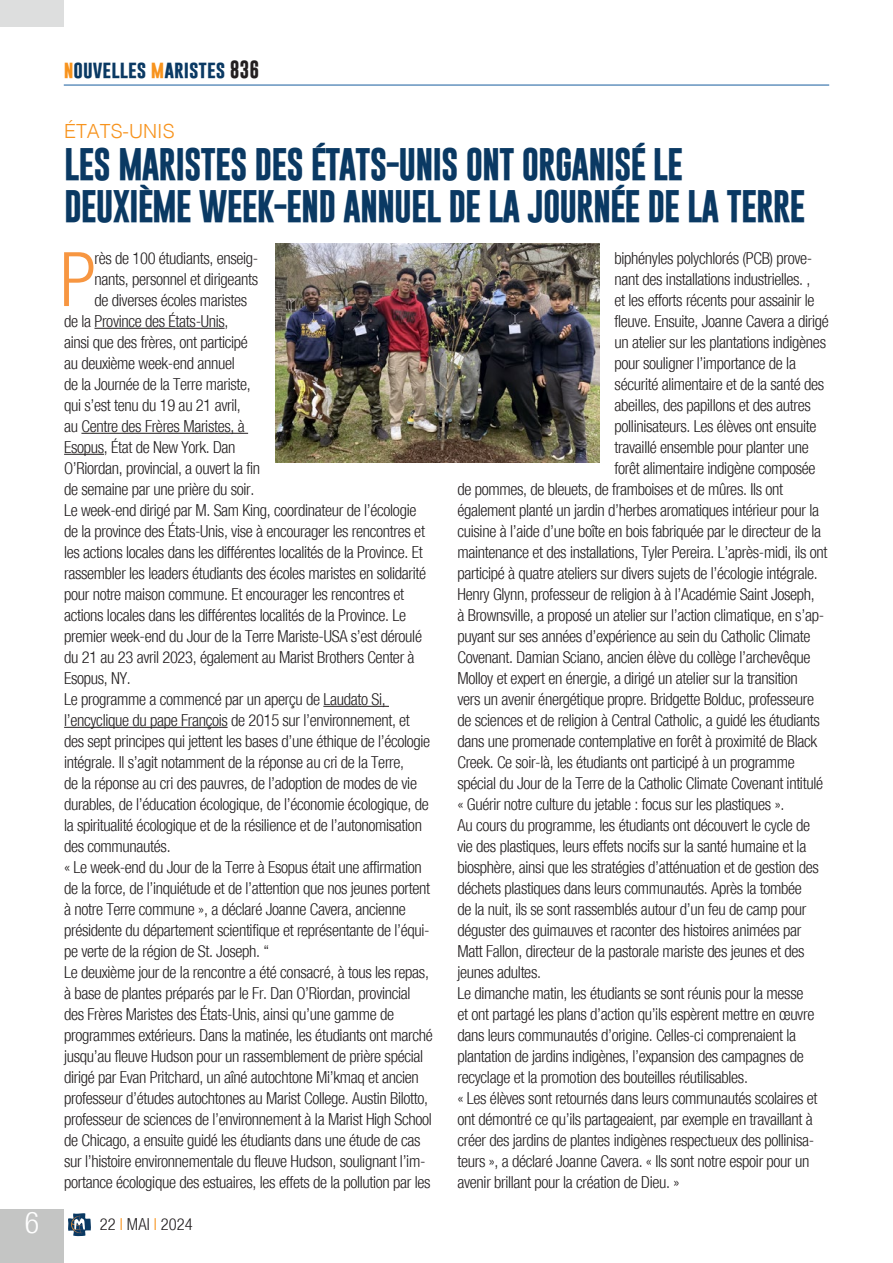
<style>
.page{position:relative;width:893px;height:1263px;background:#fff}
.page>*{position:absolute;margin:0;border:0;box-sizing:border-box;transform-origin:0 0}
.Testo_normal{font:300 condensed 75.3px "Helvetica Neue";color:#f79641}
.Titolo{font:700 33px "Gobold";letter-spacing:-.03em;color:#0a3963}
.t1{font:300 condensed 30px "Helvetica Neue";color:#fff}
.Titolo-2{font:300 19.5px "Helvetica";color:#f7931d}
.t2{font:700 18px "Gobold";color:#0a3963}
.Testo_normal-2{font:300 condensed 16.5px/21px "Helvetica Neue";letter-spacing:-.02em;color:#231f20}
.Testo_normal-3{font:300 condensed 16.5px "Helvetica Neue";color:#231f20}
.s1{color:#f7931d}
.s2{color:#231f20}
</style>
<div class="page">
<div style="left:0;top:1209px;width:64px;height:54px;background:#c4c5c4"></div>
<hr style="left:64px;top:85px;width:765px;height:1px;background:#175d9e">
<svg style="left:68px;top:1213px;width:23px;height:23px"></svg>
<div style="left:0;top:0;width:64px;height:27px;background:#dddede"></div>
<hr style="left:94px;top:328px;width:131px;height:1px;background:#231f20">
<hr style="left:81px;top:433px;width:167px;height:1px;background:#231f20">
<hr style="left:64px;top:454px;width:40px;height:1px;background:#231f20">
<hr style="left:323px;top:706px;width:66px;height:1px;background:#231f20">
<hr style="left:64px;top:727px;width:164px;height:1px;background:#231f20">
<img style="left:276px;top:243px;width:324px;height:219px">
<h3 class="t1" style="left:25px;top:1205px;width:16px">6</h3>
<p class="t2" style="left:64px;top:57px;width:197px"><span class="s1">n</span>ouvelles <span class="s1">m</span>aristes <span class="s2">836</span></p>
<p class="Titolo-2" style="left:64px;top:114px;width:112px">ÉTATS-UNIS</p>
<p class="Titolo" style="left:64px;top:143px;width:621px">LES MARISTES DES ÉTATS-UNIS ONT ORGANISÉ LE</p>
<p class="Titolo" style="left:64px;top:185px;width:743px">DEUXIÈME WEEK-END ANNUEL DE LA JOURNÉE DE LA TERRE</p>
<p class="Testo_normal" style="left:60px;top:236px;width:38px">P</p>
<p class="Testo_normal-2" style="left:95px;top:248px;width:165px">rès de 100 étudiants, enseig-</p>
<p class="Testo_normal-2" style="left:615px;top:248px;width:199px">biphényles polychlorés (PCB) prove-</p>
<p class="Testo_normal-2" style="left:615px;top:269px;width:197px">nant des installations industrielles. ,</p>
<p class="Testo_normal-2" style="left:615px;top:290px;width:201px">et les efforts récents pour assainir le</p>
<p class="Testo_normal-2" style="left:615px;top:311px;width:216px">fleuve. Ensuite, Joanne Cavera a dirigé</p>
<p class="Testo_normal-2" style="left:615px;top:332px;width:213px">un atelier sur les plantations indigènes</p>
<p class="Testo_normal-2" style="left:615px;top:353px;width:183px">pour souligner l’importance de la</p>
<p class="Testo_normal-2" style="left:615px;top:374px;width:211px">sécurité alimentaire et de la santé des</p>
<p class="Testo_normal-2" style="left:615px;top:395px;width:198px">abeilles, des papillons et des autres</p>
<p class="Testo_normal-2" style="left:615px;top:416px;width:203px">pollinisateurs. Les élèves ont ensuite</p>
<p class="Testo_normal-2" style="left:615px;top:437px;width:196px">travaillé ensemble pour planter une</p>
<p class="Testo_normal-2" style="left:615px;top:458px;width:203px">forêt alimentaire indigène composée</p>
<p class="Testo_normal-2" style="left:457px;top:479px;width:327px">de pommes, de bleuets, de framboises et de mûres. Ils ont</p>
<p class="Testo_normal-2" style="left:457px;top:500px;width:363px">également planté un jardin d’herbes aromatiques intérieur pour la</p>
<p class="Testo_normal-2" style="left:457px;top:521px;width:365px">cuisine à l’aide d’une boîte en bois fabriquée par le directeur de la</p>
<p class="Testo_normal-2" style="left:457px;top:542px;width:372px">maintenance et des installations, Tyler Pereira. L’après-midi, ils ont</p>
<p class="Testo_normal-2" style="left:457px;top:563px;width:362px">participé à quatre ateliers sur divers sujets de l’écologie intégrale.</p>
<p class="Testo_normal-2" style="left:457px;top:584px;width:359px">Henry Glynn, professeur de religion à à l’Académie Saint Joseph,</p>
<p class="Testo_normal-2" style="left:457px;top:605px;width:368px">à Brownsville, a proposé un atelier sur l’action climatique, en s’ap-</p>
<p class="Testo_normal-2" style="left:457px;top:626px;width:354px">puyant sur ses années d’expérience au sein du Catholic Climate</p>
<p class="Testo_normal-2" style="left:457px;top:647px;width:354px">Covenant. Damian Sciano, ancien élève du collège l’archevêque</p>
<p class="Testo_normal-2" style="left:457px;top:668px;width:342px">Molloy et expert en énergie, a dirigé un atelier sur la transition</p>
<p class="Testo_normal-2" style="left:457px;top:689px;width:358px">vers un avenir énergétique propre. Bridgette Bolduc, professeure</p>
<p class="Testo_normal-2" style="left:457px;top:710px;width:364px">de sciences et de religion à Central Catholic, a guidé les étudiants</p>
<p class="Testo_normal-2" style="left:457px;top:731px;width:361px">dans une promenade contemplative en forêt à proximité de Black</p>
<p class="Testo_normal-2" style="left:457px;top:752px;width:339px">Creek. Ce soir-là, les étudiants ont participé à un programme</p>
<p class="Testo_normal-2" style="left:457px;top:773px;width:367px">spécial du Jour de la Terre de la Catholic Climate Covenant intitulé</p>
<p class="Testo_normal-2" style="left:457px;top:794px;width:328px">« Guérir notre culture du jetable : focus sur les plastiques ».</p>
<p class="Testo_normal-2" style="left:457px;top:815px;width:363px">Au cours du programme, les étudiants ont découvert le cycle de vie des plastiques, leurs effets nocifs sur la santé humaine et la biosphère, ainsi que les stratégies d’atténuation et de gestion des déchets plastiques dans leurs communautés. Après la tombée de la nuit, ils se sont rassemblés autour d’un feu de camp pour déguster des guimauves et raconter des histoires animées par Matt Fallon, directeur de la pastorale mariste des jeunes et des jeunes adultes.</p>
<p class="Testo_normal-2" style="left:457px;top:983px;width:358px">Le dimanche matin, les étudiants se sont réunis pour la messe et ont partagé les plans d’action qu’ils espèrent mettre en œuvre dans leurs communautés d’origine. Celles-ci comprenaient la plantation de jardins indigènes, l’expansion des campagnes de recyclage et la promotion des bouteilles réutilisables.</p>
<p class="Testo_normal-2" style="left:457px;top:1088px;width:362px">« Les élèves sont retournés dans leurs communautés scolaires et ont démontré ce qu’ils partageaient, par exemple en travaillant à créer des jardins de plantes indigènes respectueux des pollinisa&shy;teurs », a déclaré Joanne Cavera. « Ils sont notre espoir pour un avenir brillant pour la création de Dieu. »</p>
<p class="Testo_normal-2" style="left:95px;top:269px;width:165px">nants, personnel et dirigeants</p>
<p class="Testo_normal-2" style="left:95px;top:290px;width:154px">de diverses écoles maristes</p>
<p class="Testo_normal-2" style="left:64px;top:311px;width:166px">de la Province des États-Unis,</p>
<p class="Testo_normal-2" style="left:64px;top:332px;width:185px">ainsi que des frères, ont participé</p>
<p class="Testo_normal-2" style="left:64px;top:353px;width:172px">au deuxième week-end annuel</p>
<p class="Testo_normal-2" style="left:64px;top:374px;width:188px">de la Journée de la Terre mariste,</p>
<p class="Testo_normal-2" style="left:64px;top:395px;width:178px">qui s’est tenu du 19 au 21 avril,</p>
<p class="Testo_normal-2" style="left:64px;top:416px;width:182px">au Centre des Frères Maristes, à</p>
<p class="Testo_normal-2" style="left:64px;top:437px;width:173px">Esopus, État de New York. Dan</p>
<p class="Testo_normal-2" style="left:64px;top:458px;width:197px">O’Riordan, provincial, a ouvert la fin</p>
<p class="Testo_normal-2" style="left:64px;top:479px;width:192px">de semaine par une prière du soir.</p>
<p class="Testo_normal-2" style="left:64px;top:500px;width:364px">Le week-end dirigé par M. Sam King, coordinateur de l’écologie de la province des États-Unis, vise à encourager les rencontres et les actions locales dans les différentes localités de la Province. Et rassembler les leaders étudiants des écoles maristes en solidarité pour notre maison commune. Et encourager les rencontres et actions locales dans les différentes localités de la Province. Le premier week-end du Jour de la Terre Mariste-USA s’est déroulé du 21 au 23 avril 2023, également au Marist Brothers Center à Esopus, NY.</p>
<p class="Testo_normal-2" style="left:64px;top:689px;width:368px">Le programme a commencé par un aperçu de Laudato Si, l’encyclique du pape François de 2015 sur l’environnement, et des sept principes qui jettent les bases d’une éthique de l’écologie intégrale. Il s’agit notamment de la réponse au cri de la Terre,<br>de la réponse au cri des pauvres, de l’adoption de modes de vie durables, de l’éducation écologique, de l’économie écologique, de la spiritualité écologique et de la résilience et de l’autonomisation des communautés.</p>
<p class="Testo_normal-2" style="left:64px;top:857px;width:367px">« Le week-end du Jour de la Terre à Esopus était une affirmation de la force, de l’inquiétude et de l’attention que nos jeunes portent à notre Terre commune », a déclaré Joanne Cavera, ancienne présidente du département scientifique et représentante de l’équi&shy;pe verte de la région de St. Joseph. “</p>
<p class="Testo_normal-2" style="left:64px;top:962px;width:370px">Le deuxième jour de la rencontre a été consacré, à tous les repas, à base de plantes préparés par le Fr. Dan O’Riordan, provincial des Frères Maristes des États-Unis, ainsi qu’une gamme de programmes extérieurs. Dans la matinée, les étudiants ont marché jusqu’au fleuve Hudson pour un rassemblement de prière spécial dirigé par Evan Pritchard, un aîné autochtone Mi’kmaq et ancien professeur d’études autochtones au Marist College. Austin Bilotto, professeur de sciences de l’environnement à la Marist High School de Chicago, a ensuite guidé les étudiants dans une étude de cas sur l’histoire environnementale du fleuve Hudson, soulignant l’im&shy;portance écologique des estuaires, les effets de la pollution par les</p>
<p class="Testo_normal-3" style="left:100px;top:1215px;width:94px">22 <span class="s1">I</span> MAI <span class="s1">I</span> 2024</p>
</div>
